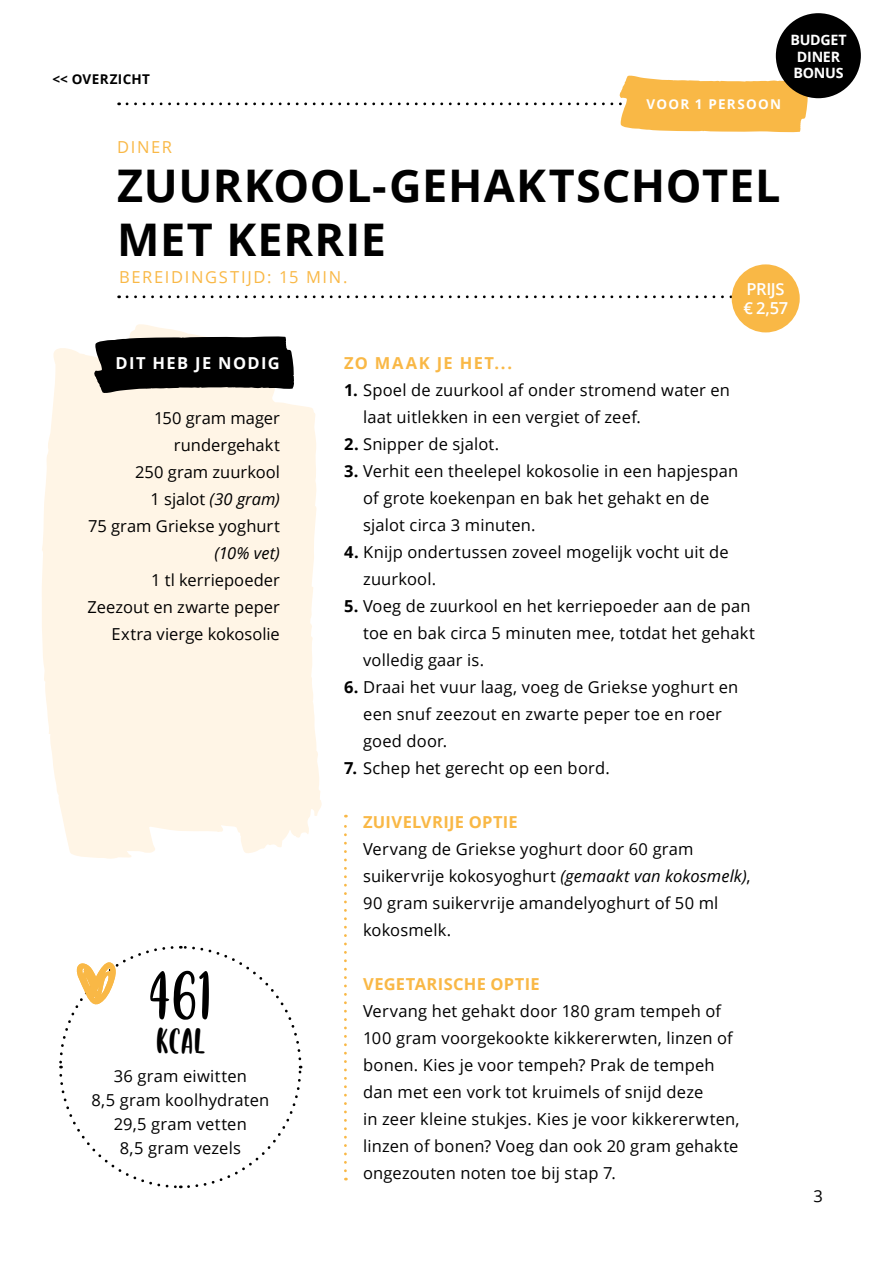
<style>
.page{position:relative;width:893px;height:1263px;background:#fff}
.page>*{position:absolute;margin:0;border:0;box-sizing:border-box;transform-origin:0 0}
.t1{font:90px "Earth Quest";color:#000}
.t2{font:46.35px "Earth Quest";color:#000}
.t3{font:700 45px/54px "Open Sans";letter-spacing:.015em;color:#000}
.t4{font:16.5px/27px "Open Sans";letter-spacing:.01em;color:#000}
.t5{font:700 16.5px "Open Sans";letter-spacing:.02em;color:#f9b846}
.t6{font:16.5px "Open Sans";letter-spacing:.1em;color:#f9b846}
.t7{font:700 16.5px "Open Sans";letter-spacing:.1em;color:#f9b846}
.t8{font:700 16.5px "Open Sans";letter-spacing:.085em;color:#fff}
.t9{font:600 16.5px "Open Sans";letter-spacing:-.025em;color:#fff}
.t10{font:italic 16.5px "Open Sans";color:#000}
.t11{font:700 14.25px/16.5px "Open Sans";letter-spacing:-.02em;color:#fff}
.t12{font:700 13.5px "Open Sans";letter-spacing:.095em;color:#fff}
.t13{font:700 13.5px "Open Sans";letter-spacing:.03em;color:#000}
.s1{font-style:italic}
.s2{font-weight:700}
</style>
<div class="page">
<svg style="left:42px;top:324px;width:280px;height:535px;background:#fff6e9"></svg>
<svg style="left:94px;top:336px;width:200px;height:57px;background:#232220"></svg>
<svg style="left:127px;top:295px;width:605px;height:3px"></svg>
<svg style="left:127px;top:75px;width:681px;height:57px"></svg>
<svg style="left:59px;top:945px;width:244px;height:244px"></svg>
<svg style="left:344px;top:815px;width:3px;height:356px"></svg>
<div style="left:732px;top:264px;width:68px;height:68px;background:#f9b846;border-radius:50%"></div>
<div style="left:776px;top:13px;width:85px;height:85px;background:#000;border-radius:50%"></div>
<p class="t13" style="left:52px;top:70px;width:99px">&lt;&lt; OVERZICHT</p>
<p class="t12" style="left:646px;top:95px;width:136px">VOOR 1 PERSOON</p>
<p class="t11" style="left:790px;top:32px;width:58px">BUDGET<br>DINER<br>BONUS</p>
<p class="t6" style="left:117px;top:135px;width:56px">DINER</p>
<h3 class="t3" style="left:117px;top:158px;width:665px">ZUURKOOL-GEHAKTSCHOTEL<br>MET KERRIE</h3>
<p class="t6" style="left:119px;top:266px;width:230px">BEREIDINGSTIJD: 15 MIN.</p>
<p class="t9" style="left:746px;top:277px;width:40px">PRIJS</p>
<p class="t9" style="left:743px;top:296px;width:46px">€ 2,57</p>
<p class="t8" style="left:116px;top:351px;width:166px">DIT HEB JE NODIG</p>
<p class="t4" style="left:88px;top:404px;width:193px;text-align:right">150 gram mager rundergehakt<br>250 gram zuurkool<br>1 sjalot <span class="s1">(30 gram)<br></span>75 gram Griekse yoghurt</p>
<p class="t10" style="left:215px;top:542px;width:67px">(10% vet)</p>
<p class="t4" style="left:88px;top:566px;width:194px;text-align:right">1 tl kerriepoeder<br>Zeezout en zwarte peper<br>Extra vierge kokosolie</p>
<h1 class="t1" style="left:149px;top:962px;width:63px">461</h1>
<h2 class="t2" style="left:155px;top:1023px;width:51px">KCAL</h2>
<p class="t4" style="left:91px;top:1063px;width:179px;line-height:24px;text-align:center">36 gram eiwitten<br>8,5 gram koolhydraten<br>29,5 gram vetten<br>8,5 gram vezels</p>
<p class="t7" style="left:344px;top:351px;width:169px">ZO MAAK JE HET...</p>
<p class="t4" style="left:363px;top:376px;width:368px;text-indent:-19px"><span class="s2">1.</span> Spoel de zuurkool af onder stromend water en laat uitlekken in een vergiet of zeef.</p>
<p class="t4" style="left:344px;top:430px;width:157px"><span class="s2">2.</span> Snipper de sjalot.</p>
<p class="t4" style="left:363px;top:457px;width:377px;text-indent:-19px"><span class="s2">3.</span> Verhit een theelepel kokosolie in een hapjespan of grote koekenpan en bak het gehakt en de sjalot circa 3 minuten.</p>
<p class="t4" style="left:363px;top:538px;width:367px;text-indent:-19px"><span class="s2">4.</span> Knijp ondertussen zoveel mogelijk vocht uit de zuurkool.</p>
<p class="t4" style="left:363px;top:592px;width:393px;text-indent:-19px"><span class="s2">5.</span> Voeg de zuurkool en het kerriepoeder aan de pan toe en bak circa 5 minuten mee, totdat het gehakt volledig gaar is.</p>
<p class="t4" style="left:363px;top:673px;width:377px;text-indent:-19px"><span class="s2">6.</span> Draai het vuur laag, voeg de Griekse yoghurt en een snuf zeezout en zwarte peper toe en roer goed door.</p>
<p class="t4" style="left:344px;top:754px;width:267px"><span class="s2">7.</span> Schep het gerecht op een bord.</p>
<p class="t5" style="left:363px;top:810px;width:156px">ZUIVELVRIJE OPTIE</p>
<p class="t4" style="left:363px;top:835px;width:389px">Vervang de Griekse yoghurt door 60 gram suikervrije kokosyoghurt <span class="s1">(gemaakt van kokosmelk)</span>, 90 gram suikervrije amandelyoghurt of 50 ml kokosmelk.</p>
<p class="t5" style="left:363px;top:972px;width:178px">VEGETARISCHE OPTIE</p>
<p class="t4" style="left:363px;top:997px;width:378px">Vervang het gehakt door 180 gram tempeh of 100 gram voorgekookte kikkererwten, linzen of bonen. Kies je voor tempeh? Prak de tempeh dan met een vork tot kruimels of snijd deze<br>in zeer kleine stukjes. Kies je voor kikkererwten, linzen of bonen? Voeg dan ook 20 gram gehakte ongezouten noten toe bij stap 7.</p>
<p class="t4" style="left:813px;top:1182px;width:11px">3</p>
</div>
